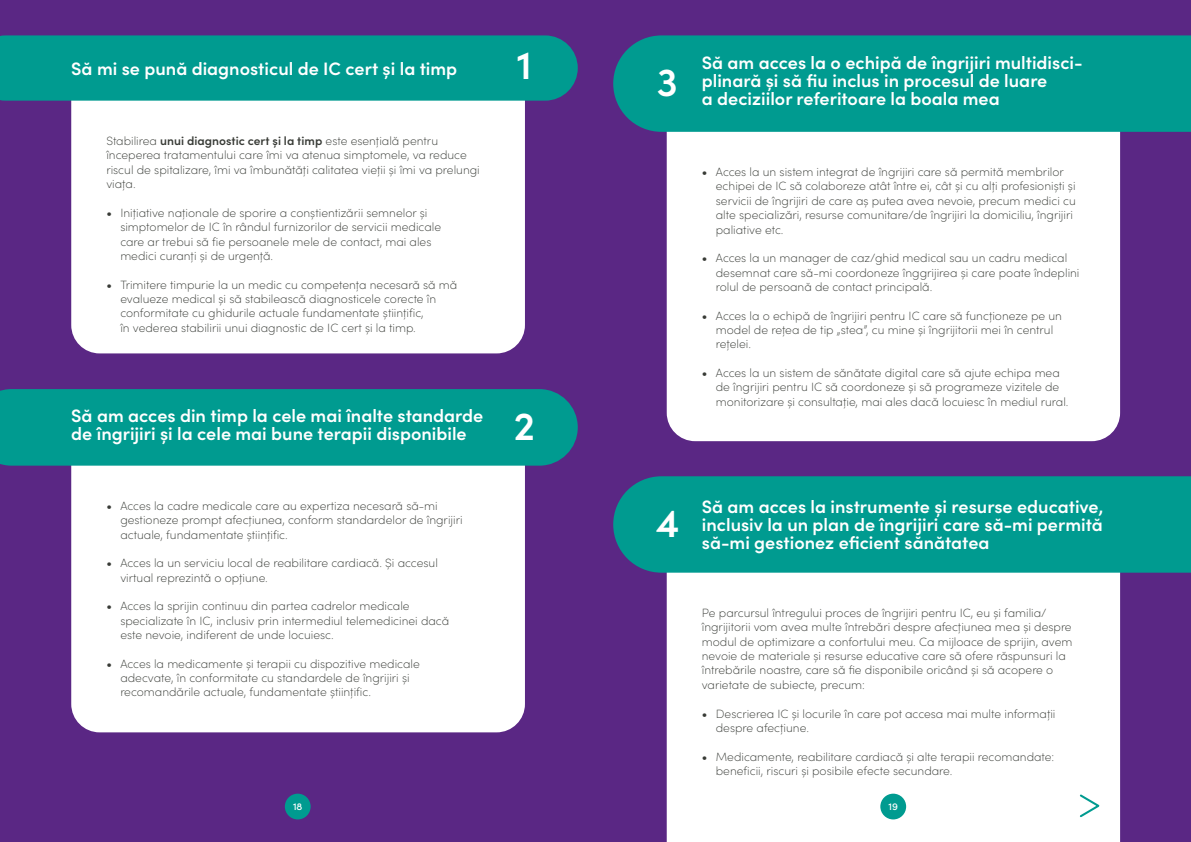
<style>
.page{position:relative;width:1191px;height:842px;background:#5a2784}
.page>*{position:absolute;margin:0;border:0;box-sizing:border-box;transform-origin:0 0}
.t1{font:600 39.9px "Sofia Pro";color:#fff}
.t2{font:600 18px/18px "Sofia Pro";color:#fff}
.t3{font:200 12px/14.4px "Sofia Pro";color:#383b36}
.t4{font:500 10px "Sofia Pro";color:#fff}
.s1{font-weight:600}
</style>
<div class="page">
<div style="left:666px;top:75px;width:454px;height:366px;background:#fff;border-radius:28px"></div>
<div style="left:666px;top:573px;width:454px;height:269px;background:#fff"></div>
<div style="left:71px;top:71px;width:454px;height:282px;background:#fff;border-radius:28px"></div>
<div style="left:71px;top:420px;width:454px;height:312px;background:#fff;border-radius:28px"></div>
<div style="left:0;top:35px;width:578px;height:66px;background:#009b90"></div>
<div style="left:0;top:389px;width:578px;height:77px;background:#009b90"></div>
<div style="left:613px;top:35px;width:578px;height:97px;background:#009b90"></div>
<div style="left:613px;top:476px;width:578px;height:97px;background:#009b90"></div>
<svg style="left:1078px;top:793px;width:24px;height:26px"></svg>
<div style="left:880px;top:794px;width:26px;height:25px;background:#009b90;border-radius:50%"></div>
<div style="left:285px;top:794px;width:26px;height:25px;background:#009b90;border-radius:50%"></div>
<h2 class="t2" style="left:71px;top:59px;width:387px">Să mi se pună diagnosticul de IC cert și la timp</h2>
<p class="t3" style="left:106px;top:133px;width:375px">Stabilirea <span class="s1">unui diagnostic cert și la timp</span> este esențială pentru începerea tratamentului care îmi va atenua simptomele, va reduce riscul de spitalizare, îmi va îmbunătăți calitatea vieții și îmi va prelungi viața.</p>
<p class="t3" style="left:120px;top:205px;width:322px;text-indent:-14px"><span class="s1">•</span> Inițiative naționale de sporire a conștientizării semnelor și simptomelor de IC în rândul furnizorilor de servicii medicale care ar trebui să fie persoanele mele de contact, mai ales medici curanți și de urgență.</p>
<p class="t3" style="left:120px;top:276px;width:338px;text-indent:-14px"><span class="s1">•</span> Trimitere timpurie la un medic cu competența necesară să mă evalueze medical și să stabilească diagnosticele corecte în conformitate cu ghidurile actuale fundamentate științific,<br>în vederea stabilirii unui diagnostic de IC cert și la timp.</p>
<h2 class="t2" style="left:71px;top:405px;width:413px">Să am acces din timp la cele mai înalte standarde de îngrijiri și la cele mai bune terapii disponibile</h2>
<p class="t3" style="left:120px;top:498px;width:344px;text-indent:-14px"><span class="s1">•</span> Acces la cadre medicale care au expertiza necesară să-mi gestioneze prompt afecțiunea, conform standardelor de îngrijiri actuale, fundamentate științific.</p>
<p class="t3" style="left:120px;top:555px;width:319px;text-indent:-14px"><span class="s1">•</span> Acces la un serviciu local de reabilitare cardiacă. Și accesul virtual reprezintă o opțiune.</p>
<p class="t3" style="left:120px;top:598px;width:330px;text-indent:-14px"><span class="s1">•</span> Acces la sprijin continuu din partea cadrelor medicale specializate în IC, inclusiv prin intermediul telemedicinei dacă este nevoie, indiferent de unde locuiesc.</p>
<p class="t3" style="left:120px;top:655px;width:301px;text-indent:-14px"><span class="s1">•</span> Acces la medicamente și terapii cu dispozitive medicale adecvate, în conformitate cu standardele de îngrijiri și recomandările actuale, fundamentate științific.</p>
<h1 class="t1" style="left:517px;top:35px;width:17px">1</h1>
<h1 class="t1" style="left:514px;top:396px;width:23px">2</h1>
<h1 class="t1" style="left:657px;top:52px;width:22px">3</h1>
<h2 class="t2" style="left:702px;top:52px;width:382px">Să am acces la o echipă de îngrijiri multidisci&shy;plinară și să fiu inclus in procesul de luare<br>a deciziilor referitoare la boala mea</h2>
<p class="t3" style="left:716px;top:164px;width:361px;text-indent:-14px"><span class="s1">•</span> Acces la un sistem integrat de îngrijiri care să permită membrilor echipei de IC să colaboreze atât între ei, cât și cu alți profesioniști și servicii de îngrijiri de care aș putea avea nevoie, precum medici cu alte specializări, resurse comunitare/de îngrijiri la domiciliu, îngrijiri paliative etc.</p>
<p class="t3" style="left:716px;top:250px;width:365px;text-indent:-14px"><span class="s1">•</span> Acces la un manager de caz/ghid medical sau un cadru medical desemnat care să-mi coordoneze înggrijirea și care poate îndeplini rolul de persoană de contact principală.</p>
<p class="t3" style="left:716px;top:307px;width:348px;text-indent:-14px"><span class="s1">•</span> Acces la o echipă de îngrijiri pentru IC care să funcționeze pe un model de rețea de tip „stea”, cu mine și îngrijitorii mei în centrul rețelei.</p>
<p class="t3" style="left:716px;top:365px;width:354px;text-indent:-14px"><span class="s1">•</span> Acces la un sistem de sănătate digital care să ajute echipa mea de îngrijiri pentru IC să coordoneze și să programeze vizitele de monitorizare și consultație, mai ales dacă locuiesc în mediul rural.</p>
<h1 class="t1" style="left:656px;top:493px;width:25px">4</h1>
<h2 class="t2" style="left:702px;top:496px;width:403px;text-align:justify">Să am acces la instrumente și resurse educative, inclusiv la un plan de îngrijiri care să-mi permită să-mi gestionez eficient sănătatea</h2>
<p class="t3" style="left:702px;top:605px;width:372px">Pe parcursul întregului proces de îngrijiri pentru IC, eu și familia/ îngrijitorii vom avea multe întrebări despre afecțiunea mea și despre modul de optimizare a confortului meu. Ca mijloace de sprijin, avem nevoie de materiale și resurse educative care să ofere răspunsuri la întrebările noastre, care să fie disponibile oricând și să acopere o varietate de subiecte, precum:</p>
<p class="t3" style="left:716px;top:705px;width:341px;text-indent:-14px"><span class="s1">•</span> Descrierea IC și locurile în care pot accesa mai multe informații despre afecțiune.</p>
<p class="t3" style="left:716px;top:748px;width:340px;text-indent:-14px"><span class="s1">•</span> Medicamente, reabilitare cardiacă și alte terapii recomandate: beneficii, riscuri și posibile efecte secundare.</p>
<p class="t4" style="left:293px;top:799px;width:11px">18</p>
<p class="t4" style="left:888px;top:799px;width:11px">19</p>
</div>
